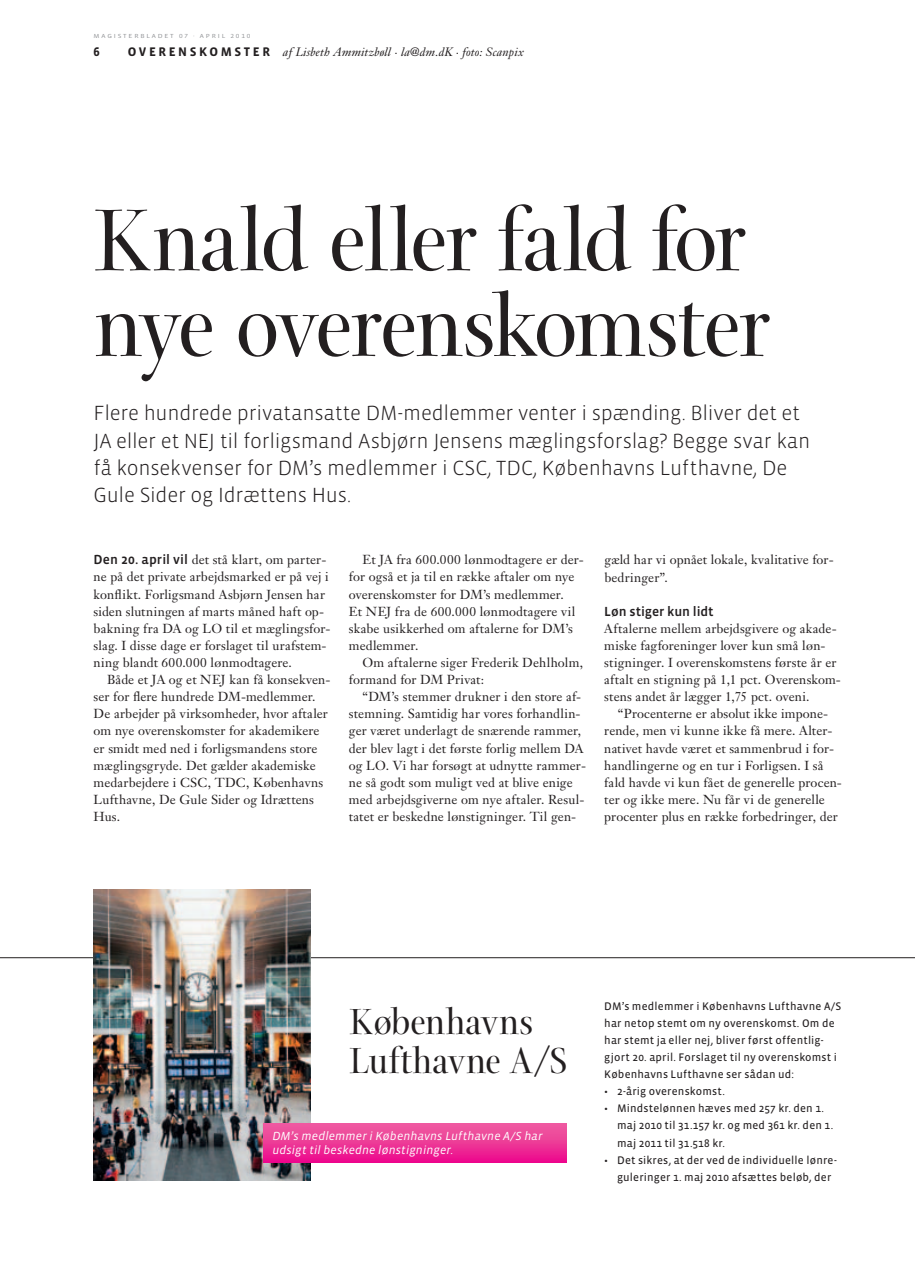
<style>
.page{position:relative;width:915px;height:1263px;background:#fff}
.page>*{position:absolute;margin:0;border:0;box-sizing:border-box;transform-origin:0 0}
.t1{font:94.5px/85.7px "Arepo";letter-spacing:-.02em;color:#231f20}
.t2{font:39.3px/39.3px "Arepo";letter-spacing:-.005em;color:#231f20}
.t3{font:300 21px/27px "Vista Sans OT";letter-spacing:-.01em;color:#231f20}
.t4{font:500 13.5px "Vista Sans OT";letter-spacing:-.005em;color:#231f20}
.t5{font:12.9px/17.1px "Janson Text";letter-spacing:.01em;color:#231f20}
.t6{font:700 12.75px "Vista Sans OT";letter-spacing:.2em;color:#231f20}
.t7{font:italic 12px/14.2px "Vista Sans OT";letter-spacing:.01em;color:#fff}
.t8{font:italic 12px "Janson Text";letter-spacing:.015em;color:#231f20}
.t9{font:11.25px/17.1px "Vista Sans OT";letter-spacing:.015em;color:#231f20}
.t10{font:6px "Vista Sans OT";letter-spacing:.25em;color:#939598;scale:1.2 1}
.s1{font-family:"Vista Sans OT";font-weight:500;font-size:13.5px}
</style>
<div class="page">
<hr style="left:0;top:957px;width:914px;height:1px;background:#231f20">
<img style="left:94px;top:889px;width:216px;height:291px">
<div style="left:264px;top:1123px;width:302px;height:40px;background:linear-gradient(to bottom,#ee63a1,#ed0b8d)"></div>
<p class="t10" style="left:94px;top:33px;width:132px">MAGIS TERBLAD ET 07 · AP RIL 2010</p>
<p class="t6" style="left:94px;top:45px;width:8px">6</p>
<p class="t6" style="left:128px;top:45px;width:31px">OVERE</p>
<p class="t6" style="left:178px;top:45px;width:66px">NSK OMSTER</p>
<p class="t8" style="left:283px;top:44px;width:242px">af Lisbeth Ammitzbøll · la@dm.dK · foto: Scanpix</p>
<h1 class="t1" style="left:95px;top:199px;width:677px">Knald eller fald for nye overenskomster</h1>
<p class="t3" style="left:94px;top:400px;width:718px">Flere hundrede privatansatte DM-medlemmer venter i spænding. Bliver det et JA eller et NEJ til forligsmand Asbjørn Jensens mæglingsforslag? Begge svar kan få konsekvenser for DM’s medlemmer i CSC, TDC, Københavns Lufthavne, De Gule Sider og Idrættens Hus.</p>
<p class="t5" style="left:94px;top:551px;width:238px"><span class="s1">Den 20. april vil</span> det stå klart, om parter&shy;ne på det private arbejdsmarked er på vej i konflikt. Forligsmand Asbjørn Jensen har siden slutningen af marts måned haft op&shy;bakning fra DA og LO til et mæglingsfor&shy;slag. I disse dage er forslaget til urafstem&shy;ning blandt 600.000 lønmodtagere.</p>
<p class="t5" style="left:94px;top:671px;width:238px;text-indent:14px">Både et JA og et NEJ kan få konsekven&shy;ser for flere hundrede DM-medlemmer.<br>De arbejder på virksomheder, hvor aftaler om nye overenskomster for akademikere er smidt med ned i forligsmandens store mæglingsgryde. Det gælder akademiske medarbejdere i CSC, TDC, Københavns Lufthavne, De Gule Sider og Idrættens Hus.</p>
<p class="t5" style="left:349px;top:551px;width:236px;text-indent:13px">Et JA fra 600.000 lønmodtagere er der&shy;for også et ja til en række aftaler om nye overenskomster for DM’s medlemmer.<br>Et NEJ fra de 600.000 lønmodtagere vil skabe usikkerhed om aftalerne for DM’s medlemmer.</p>
<p class="t5" style="left:349px;top:654px;width:235px;text-indent:14px">Om aftalerne siger Frederik Dehlholm, formand for DM Privat:</p>
<p class="t5" style="left:349px;top:688px;width:238px;text-indent:14px">“DM’s stemmer drukner i den store af&shy;stemning. Samtidig har vores forhandlin&shy;ger været underlagt de snærende rammer, der blev lagt i det første forlig mellem DA og LO. Vi har forsøgt at udnytte rammer&shy;ne så godt som muligt ved at blive enige med arbejdsgiverne om nye aftaler. Resul&shy;tatet er beskedne lønstigninger. Til gen-</p>
<p class="t5" style="left:604px;top:551px;width:231px">gæld har vi opnået lokale, kvalitative for&shy;bedringer”.</p>
<p class="t4" style="left:604px;top:604px;width:111px">Løn stiger kun lidt</p>
<p class="t5" style="left:604px;top:620px;width:238px">Aftalerne mellem arbejdsgivere og akade&shy;miske fagforeninger lover kun små løn&shy;stigninger. I overenskomstens første år er aftalt en stigning på 1,1 pct. Overenskom&shy;stens andet år lægger 1,75 pct. oveni.</p>
<p class="t5" style="left:604px;top:705px;width:239px;text-indent:14px">“Procenterne er absolut ikke impone&shy;rende, men vi kunne ikke få mere. Alter&shy;nativet havde været et sammenbrud i for&shy;handlingerne og en tur i Forligsen. I så fald havde vi kun fået de generelle procen&shy;ter og ikke mere. Nu får vi de generelle procenter plus en række forbedringer, der</p>
<h2 class="t2" style="left:349px;top:1003px;width:219px">Københavns<br>Lufthavne A/S</h2>
<p class="t7" style="left:272px;top:1129px;width:271px">DM’s medlemmer i Københavns Lufthavne A/S har udsigt til beskedne lønstigninger.</p>
<p class="t9" style="left:604px;top:998px;width:239px">DM’s medlemmer i Københavns Lufthavne A/S har netop stemt om ny overenskomst. Om de har stemt ja eller nej, bliver først offentlig&shy;gjort 20. april. Forslaget til ny overenskomst i Københavns Lufthavne ser sådan ud:</p>
<p class="t9" style="left:604px;top:1083px;width:122px">• 2-årig overenskomst.</p>
<p class="t9" style="left:617px;top:1100px;width:217px;text-indent:-13px">• Mindstelønnen hæves med 257 kr. den 1. maj 2010 til 31.157 kr. og med 361 kr. den 1. maj 2011 til 31.518 kr.</p>
<p class="t9" style="left:617px;top:1151px;width:221px;text-indent:-13px">• Det sikres, at der ved de individuelle lønre&shy;guleringer 1. maj 2010 afsættes beløb, der</p>
</div>
